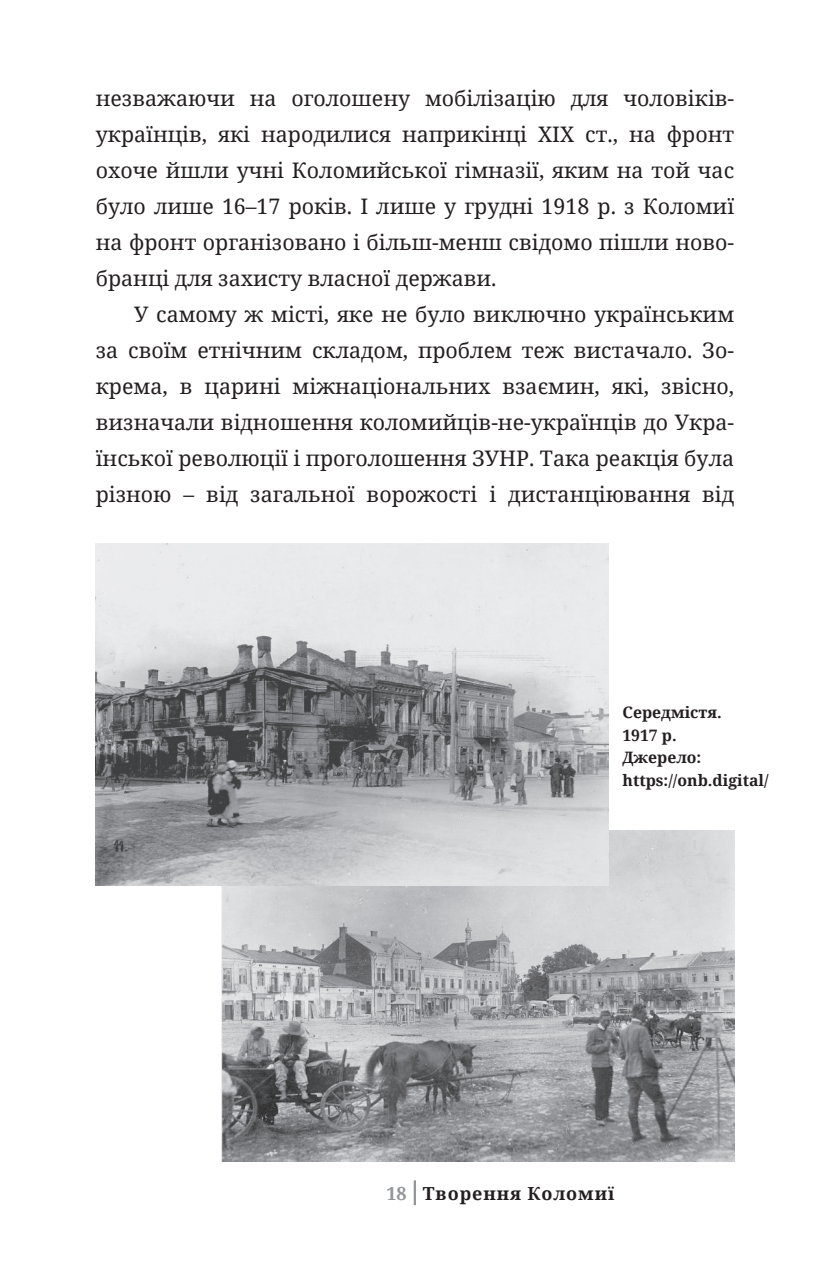
<style>
.page{position:relative;width:830px;height:1276px;background:#fff}
.page>*{position:absolute;margin:0;border:0;box-sizing:border-box;transform-origin:0 0}
.t1{font:21.38px/36px "Noto Serif";color:#231f20;text-align:justify}
.t2{font:700 18px "Noto Serif";letter-spacing:.05em;color:#231f20}
.t3{font:700 15.75px/22.5px "Noto Serif";color:#231f20}
.s1{color:#939598}
</style>
<div class="page">
<hr style="left:413px;top:1180px;width:3px;height:25px;background:#939598">
<img style="left:222px;top:831px;width:511px;height:330px">
<img style="left:96px;top:544px;width:512px;height:341px">
<p class="t1" style="left:96px;top:79px;width:639px">незважаючи на оголошену мобілізацію для чоловіків&shy;українців, які народилися наприкінці ХІХ ст., на фронт охоче йшли учні Коломийської гімназії, яким на той час було лише 16–17 років. І лише у грудні 1918 р. з Коломиї на фронт організовано і більш-менш свідомо пішли ново&shy;бранці для захисту власної держави.</p>
<p class="t1" style="left:96px;top:295px;width:639px;text-indent:38px">У самому ж місті, яке не було виключно українським за своїм етнічним складом, проблем теж вистачало. Зо&shy;крема, в царині міжнаціональних взаємин, які, звісно, визначали відношення коломийців-не-українців до Укра&shy;їнської революції і проголошення ЗУНР. Така реакція була різною – від загальної ворожості і дистанціювання від</p>
<p class="t3" style="left:622px;top:701px;width:148px">Середмістя.<br>1917 р.<br>Джерело: https://onb.digital/</p>
<p class="t2" style="left:386px;top:1180px;width:229px"><span class="s1">18</span> Творення Коломиї</p>
</div>
